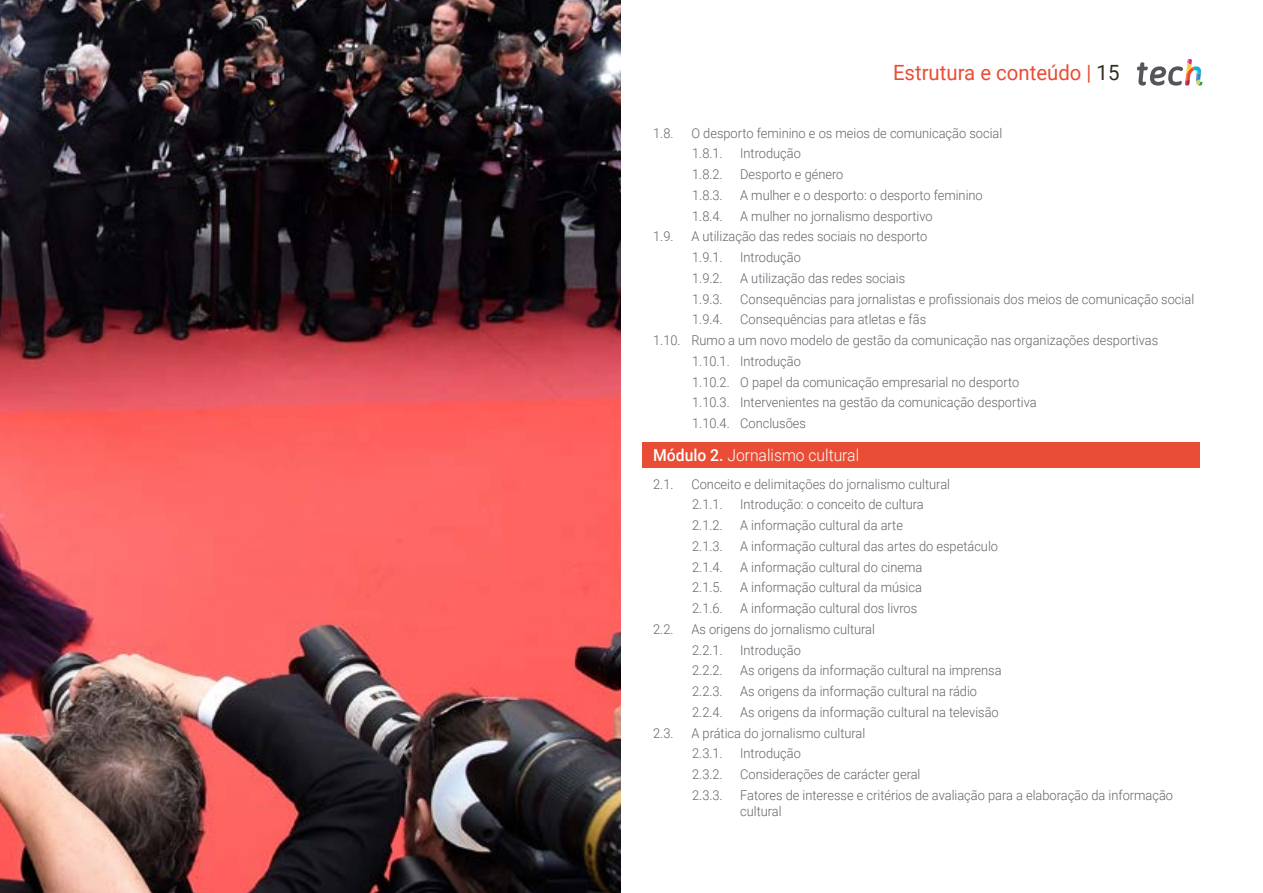
<style>
.page{position:relative;width:1263px;height:893px;background:#fff}
.page>*{position:absolute;margin:0;border:0;box-sizing:border-box;transform-origin:0 0}
.t1{font:21px "Roboto";color:#e94d35}
.t2{font:300 16.5px "Roboto";color:#fff;scale:.95 1}
.t3{font:300 13.5px/20.7px "Roboto";color:#61646a;scale:.95 1}
.s1{color:#312e20}
.s2{font-weight:500}
</style>
<div class="page">
<img style="left:0;top:0;width:621px;height:893px">
<svg style="left:1137px;top:59px;width:65px;height:27px"></svg>
<div style="left:642px;top:443px;width:557px;height:25px;background:#e94d35"></div>
<h1 class="t1" style="left:893px;top:57px;width:228px">Estrutura e conteúdo | <span class="s1">15</span></h1>
<p class="t3" style="left:653px;top:122px;width:23px">1.8.</p>
<p class="t3" style="left:691px;top:122px;width:329px">O desporto feminino e os meios de comunicação social<br>1.8.1.</p>
<p class="t3" style="left:740px;top:143px;width:65px">Introdução</p>
<p class="t3" style="left:692px;top:164px;width:34px">1.8.2.</p>
<p class="t3" style="left:740px;top:164px;width:110px">Desporto e género</p>
<p class="t3" style="left:692px;top:184px;width:34px">1.8.3.</p>
<p class="t3" style="left:740px;top:184px;width:257px">A mulher e o desporto: o desporto feminino</p>
<p class="t3" style="left:692px;top:205px;width:34px">1.8.4.</p>
<p class="t3" style="left:740px;top:205px;width:204px">A mulher no jornalismo desportivo</p>
<p class="t3" style="left:653px;top:226px;width:23px">1.9.</p>
<p class="t3" style="left:691px;top:226px;width:250px">A utilização das redes sociais no desporto<br>1.9.1.</p>
<p class="t3" style="left:740px;top:247px;width:65px">Introdução</p>
<p class="t3" style="left:692px;top:267px;width:34px">1.9.2.</p>
<p class="t3" style="left:740px;top:267px;width:175px">A utilização das redes sociais</p>
<p class="t3" style="left:692px;top:288px;width:34px">1.9.3.</p>
<p class="t3" style="left:740px;top:288px;width:479px">Consequências para jornalistas e profissionais dos meios de comunicação social</p>
<p class="t3" style="left:692px;top:309px;width:34px">1.9.4.</p>
<p class="t3" style="left:740px;top:309px;width:197px">Consequências para atletas e fãs</p>
<p class="t3" style="left:653px;top:330px;width:533px">1.10. Rumo a um novo modelo de gestão da comunicação nas organizações desportivas</p>
<p class="t3" style="left:692px;top:350px;width:116px">1.10.1. Introdução</p>
<p class="t3" style="left:692px;top:371px;width:346px">1.10.2. O papel da comunicação empresarial no desporto</p>
<p class="t3" style="left:692px;top:392px;width:364px">1.10.3. Intervenientes na gestão da comunicação desportiva</p>
<p class="t3" style="left:692px;top:413px;width:121px">1.10.4. Conclusões</p>
<p class="t2" style="left:653px;top:444px;width:218px"><span class="s2">Módulo 2.</span> Jornalismo cultural</p>
<p class="t3" style="left:653px;top:473px;width:23px">2.1.</p>
<p class="t3" style="left:691px;top:473px;width:274px">Conceito e delimitações do jornalismo cultural<br>2.1.1.</p>
<p class="t3" style="left:740px;top:494px;width:195px">Introdução: o conceito de cultura</p>
<p class="t3" style="left:692px;top:514px;width:34px">2.1.2.</p>
<p class="t3" style="left:740px;top:514px;width:173px">A informação cultural da arte</p>
<p class="t3" style="left:692px;top:535px;width:34px">2.1.3.</p>
<p class="t3" style="left:740px;top:535px;width:273px">A informação cultural das artes do espetáculo</p>
<p class="t3" style="left:692px;top:556px;width:34px">2.1.4.</p>
<p class="t3" style="left:740px;top:556px;width:193px">A informação cultural do cinema</p>
<p class="t3" style="left:692px;top:577px;width:34px">2.1.5.</p>
<p class="t3" style="left:740px;top:577px;width:193px">A informação cultural da música</p>
<p class="t3" style="left:692px;top:597px;width:34px">2.1.6.</p>
<p class="t3" style="left:740px;top:597px;width:188px">A informação cultural dos livros</p>
<p class="t3" style="left:653px;top:618px;width:23px">2.2.</p>
<p class="t3" style="left:691px;top:618px;width:195px">As origens do jornalismo cultural<br>2.2.1.</p>
<p class="t3" style="left:740px;top:639px;width:65px">Introdução</p>
<p class="t3" style="left:692px;top:660px;width:34px">2.2.2.</p>
<p class="t3" style="left:740px;top:660px;width:277px">As origens da informação cultural na imprensa</p>
<p class="t3" style="left:692px;top:680px;width:34px">2.2.3.</p>
<p class="t3" style="left:740px;top:680px;width:251px">As origens da informação cultural na rádio</p>
<p class="t3" style="left:692px;top:701px;width:34px">2.2.4.</p>
<p class="t3" style="left:740px;top:701px;width:274px">As origens da informação cultural na televisão</p>
<p class="t3" style="left:653px;top:722px;width:23px">2.3.</p>
<p class="t3" style="left:691px;top:722px;width:185px">A prática do jornalismo cultural<br>2.3.1.</p>
<p class="t3" style="left:740px;top:743px;width:65px">Introdução</p>
<p class="t3" style="left:692px;top:763px;width:34px">2.3.2.</p>
<p class="t3" style="left:740px;top:763px;width:191px">Considerações de carácter geral</p>
<p class="t3" style="left:692px;top:784px;width:34px">2.3.3.</p>
<p class="t3" style="left:740px;top:786px;width:457px;line-height:16.5px">Fatores de interesse e critérios de avaliação para a elaboração da informação cultural</p>
</div>
